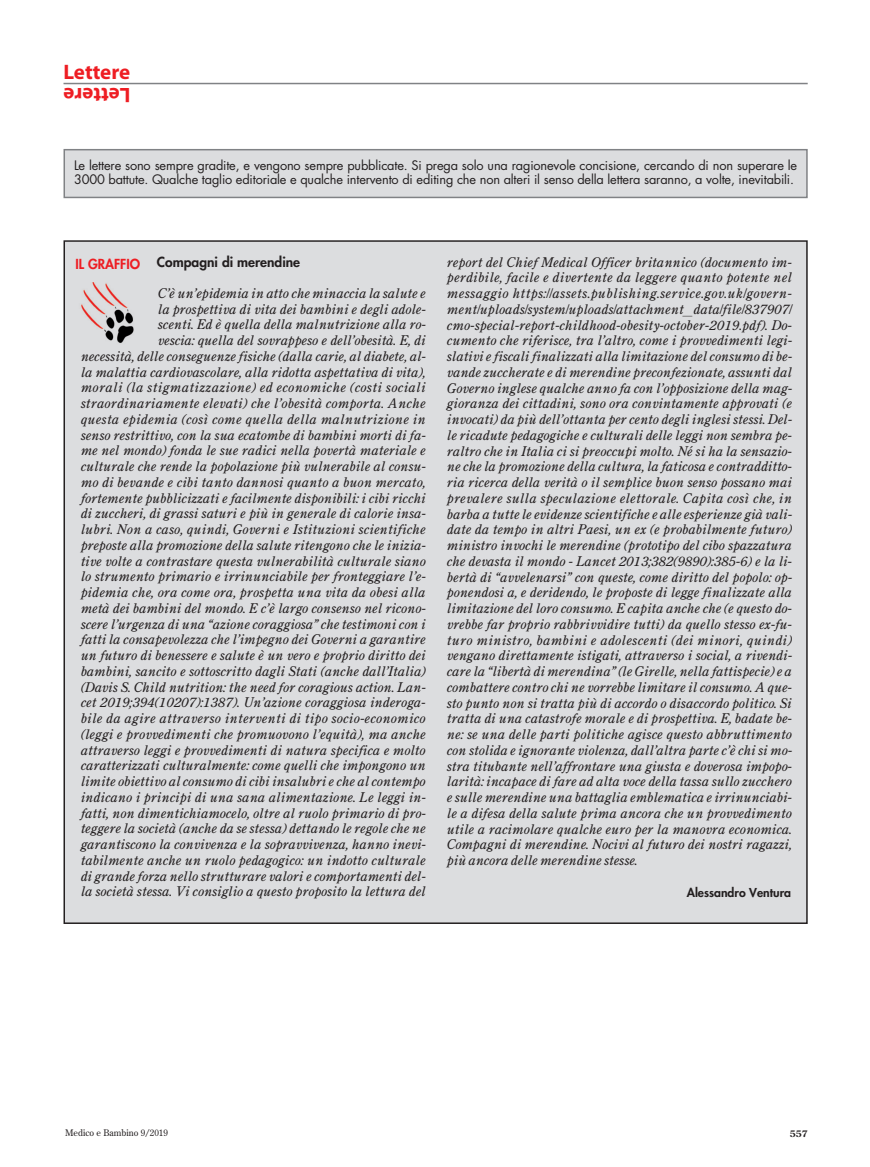
<style>
.page{position:relative;width:870px;height:1167px;background:#fff}
.page>*{position:absolute;margin:0;border:0;box-sizing:border-box;transform-origin:0 0}
.t1{font:700 21px "Myriad";letter-spacing:-.005em;color:#ee1d23}
.t2{font:13.5px/15.8px "Century Oldstyle ICG Italic";color:#231f20;text-align:right}
.t3{font:800 13.5px "Futura";color:#231f20}
.t4{font:800 13.5px "Futura";color:#ee1d23}
.t5{font:12.75px/14.2px "Futura";letter-spacing:-.01em;color:#231f20}
.t6{font:800 12px "Futura";color:#231f20}
.t7{font:9px "Century Old Style Std";color:#231f20}
.t8{font:700 9px "Century Old Style Std";color:#231f20}
</style>
<div class="page">
<hr style="left:64px;top:83px;width:744px;height:1px;background:#808285">
<div style="left:65px;top:150px;width:741px;height:47px;background:#dcdddf"></div>
<div style="left:64px;top:149px;width:744px;height:49px;border:2px solid #808285"></div>
<div style="left:65px;top:242px;width:741px;height:680px;background:#dcdddf"></div>
<img style="left:81px;top:282px;width:53px;height:61px">
<h1 class="t1" style="left:64px;top:61px;width:68px">Lettere</h1>
<h1 class="t1" style="left:130px;top:106px;width:68px;rotate:-180deg">Lettere</h1>
<p class="t5" style="left:74px;top:158px;width:725px">Le lettere sono sempre gradite, e vengono sempre pubblicate. Si prega solo una ragionevole concisione, cercando di non superare le<br>3000 battute. Qualche taglio editoriale e qualche intervento di editing che non alteri il senso della lettera saranno, a volte, inevitabili.</p>
<p class="t3" style="left:157px;top:253px;width:145px">Compagni di merendine</p>
<p class="t2" style="left:80px;top:285px;width:347px">C’è un’epidemia in atto che minaccia la salute e<br>la prospettiva di vita dei bambini e degli adole-<br>scenti. Ed è quella della malnutrizione alla ro-<br>vescia: quella del sovrappeso e dell’obesità. E, di<br>necessità, delle conseguenze fisiche (dalla carie, al diabete, al&shy;la malattia cardiovascolare, alla ridotta aspettativa di vita), morali (la stigmatizzazione) ed economiche (costi sociali straordinariamente elevati) che l’obesità comporta. Anche questa epidemia (così come quella della malnutrizione in senso restrittivo, con la sua ecatombe di bambini morti di fa&shy;me nel mondo) fonda le sue radici nella povertà materiale e culturale che rende la popolazione più vulnerabile al consu&shy;mo di bevande e cibi tanto dannosi quanto a buon mercato, fortemente pubblicizzati e facilmente disponibili: i cibi ricchi di zuccheri, di grassi saturi e più in generale di calorie insa&shy;lubri. Non a caso, quindi, Governi e Istituzioni scientifiche preposte alla promozione della salute ritengono che le inizia&shy;tive volte a contrastare questa vulnerabilità culturale siano lo strumento primario e irrinunciabile per fronteggiare l’e&shy;pidemia che, ora come ora, prospetta una vita da obesi alla metà dei bambini del mondo. E c’è largo consenso nel ricono&shy;scere l’urgenza di una “azione coraggiosa” che testimoni con i fatti la consapevolezza che l’impegno dei Governi a garantire un futuro di benessere e salute è un vero e proprio diritto dei bambini, sancito e sottoscritto dagli Stati (anche dall’Italia) (Davis S. Child nutrition: the need for coragious action. Lan&shy;cet 2019;394(10207):1387). Un’azione coraggiosa inderoga&shy;bile da agire attraverso interventi di tipo socio-economico (leggi e provvedimenti che promuovono l’equità), ma anche attraverso leggi e provvedimenti di natura specifica e molto caratterizzati culturalmente: come quelli che impongono un limite obiettivo al consumo di cibi insalubri e che al contempo indicano i principi di una sana alimentazione. Le leggi in&shy;fatti, non dimentichiamocelo, oltre al ruolo primario di pro&shy;teggere la società (anche da se stessa) dettando le regole che ne garantiscono la convivenza e la sopravvivenza, hanno inevi&shy;tabilmente anche un ruolo pedagogico: un indotto culturale di grande forza nello strutturare valori e comportamenti del&shy;la società stessa. Vi consiglio a questo proposito la lettura del</p>
<p class="t4" style="left:75px;top:255px;width:66px">IL GRAFFIO</p>
<p class="t2" style="left:446px;top:254px;width:347px;text-align:justify">report del Chief Medical Officer britannico (documento im&shy;perdibile, facile e divertente da leggere quanto potente nel messaggio https://assets.publishing.service.gov.uk/govern&shy;ment/uploads/system/uploads/attachment_data/file/837907/ cmo-special-report-childhood-obesity-october-2019.pdf). Do&shy;cumento che riferisce, tra l’altro, come i provvedimenti legi&shy;slativi e fiscali finalizzati alla limitazione del consumo di be&shy;vande zuccherate e di merendine preconfezionate, assunti dal Governo inglese qualche anno fa con l’opposizione della mag&shy;gioranza dei cittadini, sono ora convintamente approvati (e invocati) da più dell’ottanta per cento degli inglesi stessi. Del&shy;le ricadute pedagogiche e culturali delle leggi non sembra pe&shy;raltro che in Italia ci si preoccupi molto. Né si ha la sensazio&shy;ne che la promozione della cultura, la faticosa e contradditto&shy;ria ricerca della verità o il semplice buon senso possano mai prevalere sulla speculazione elettorale. Capita così che, in barba a tutte le evidenze scientifiche e alle esperienze già vali&shy;date da tempo in altri Paesi, un ex (e probabilmente futuro) ministro invochi le merendine (prototipo del cibo spazzatura che devasta il mondo - Lancet 2013;382(9890):385-6) e la li&shy;bertà di “avvelenarsi” con queste, come diritto del popolo: op&shy;ponendosi a, e deridendo, le proposte di legge finalizzate alla limitazione del loro consumo. E capita anche che (e questo do&shy;vrebbe far proprio rabbrivvidire tutti) da quello stesso ex-fu&shy;turo ministro, bambini e adolescenti (dei minori, quindi) vengano direttamente istigati, attraverso i social, a rivendi&shy;care la “libertà di merendina” (le Girelle, nella fattispecie) e a combattere contro chi ne vorrebbe limitare il consumo. A que&shy;sto punto non si tratta più di accordo o disaccordo politico. Si tratta di una catastrofe morale e di prospettiva. E, badate be&shy;ne: se una delle parti politiche agisce questo abbruttimento con stolida e ignorante violenza, dall’altra parte c’è chi si mo&shy;stra titubante nell’affrontare una giusta e doverosa impopo&shy;larità: incapace di fare ad alta voce della tassa sullo zucchero e sulle merendine una battaglia emblematica e irrinunciabi&shy;le a difesa della salute prima ancora che un provvedimento utile a racimolare qualche euro per la manovra economica.<br>Compagni di merendine. Nocivi al futuro dei nostri ragazzi, più ancora delle merendine stesse.</p>
<p class="t6" style="left:687px;top:884px;width:106px">Alessandro Ventura</p>
<p class="t7" style="left:65px;top:1127px;width:104px">Medico e Bambino 9/2019</p>
<p class="t8" style="left:790px;top:1128px;width:19px">557</p>
</div>
